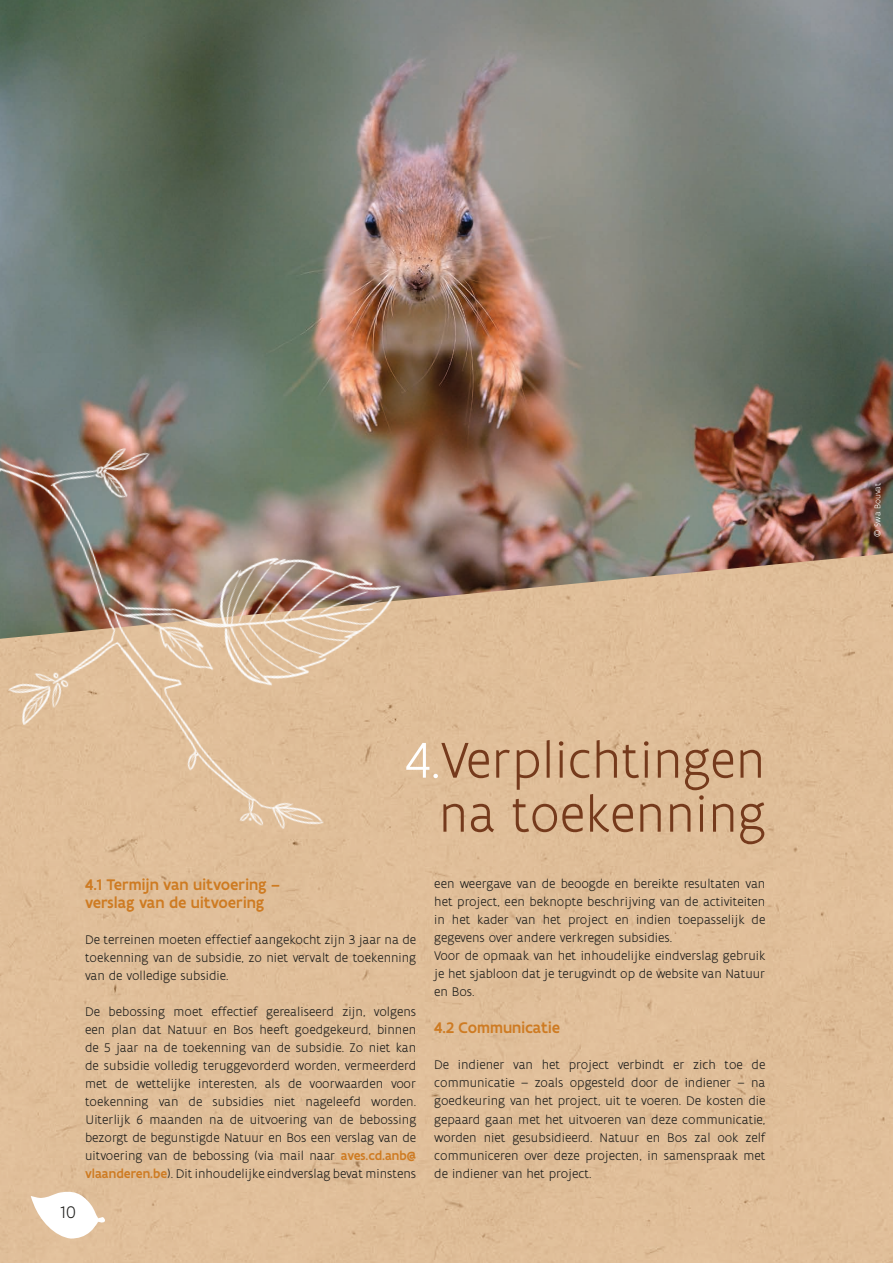
<style>
.page{position:relative;width:893px;height:1263px;background:#fff}
.page>*{position:absolute;margin:0;border:0;box-sizing:border-box;transform-origin:0 0}
.t1{font:300 54px/54px "Flanders Art Sans";color:#753a1c;text-align:right}
.t2{font:300 18px "Flanders Art Sans";color:#1d1d1b}
.t3{font:500 16.5px/18px "Flanders Art Sans";color:#ce7b22}
.t4{font:300 13.5px/18.1px "Flanders Art Sans";color:#1d1d1b;text-align:justify}
.t5{font:300 9px "Flanders Art Sans";color:#fff}
.s1{color:#fff}
.s2{font-weight:500;color:#ce7b22}
</style>
<div class="page">
<div style="left:0;top:497px;width:893px;height:766px;background:#e0be99"></div>
<img style="left:0;top:0;width:893px;height:637px">
<svg style="left:31px;top:1191px;width:74px;height:47px"></svg>
<img style="left:0;top:363px;width:483px;height:568px">
<h1 class="t1" style="left:405px;top:734px;width:361px"><span class="s1">4.</span>Verplichtingen na toekenning</h1>
<h2 class="t2" style="left:61px;top:1201px;width:17px">10</h2>
<p class="t3" style="left:85px;top:876px;width:196px">4.1 Termijn van uitvoering – verslag van de uitvoering</p>
<p class="t4" style="left:85px;top:931px;width:333px">De terreinen moeten effectief aangekocht zijn 3 jaar na de toekenning van de subsidie, zo niet vervalt de toekenning van de volledige subsidie.</p>
<p class="t4" style="left:85px;top:1003px;width:333px">De bebossing moet effectief gerealiseerd zijn, volgens een plan dat Natuur en Bos heeft goedgekeurd, binnen de 5 jaar na de toekenning van de subsidie. Zo niet kan de subsidie volledig teruggevorderd worden, vermeerderd met de wettelijke interesten, als de voorwaarden voor toekenning van de subsidies niet nageleefd worden.<br>Uiterlijk 6 maanden na de uitvoering van de bebossing bezorgt de begunstigde Natuur en Bos een verslag van de uitvoering van de bebossing (via mail naar <span class="s2">aves.cd.anb@ vlaanderen.be</span>). Dit inhoudelijke eindverslag bevat minstens</p>
<p class="t4" style="left:434px;top:874px;width:333px;text-align:left">een weergave van de beoogde en bereikte resultaten van het project, een beknopte beschrijving van de activiteiten in het kader van het project en indien toepasselijk de gegevens over andere verkregen subsidies.<br>Voor de opmaak van het inhoudelijke eindverslag gebruik je het sjabloon dat je terugvindt op de website van Natuur en Bos.</p>
<p class="t3" style="left:434px;top:1018px;width:127px">4.2 Communicatie</p>
<p class="t4" style="left:434px;top:1056px;width:333px">De indiener van het project verbindt er zich toe de communicatie – zoals opgesteld door de indiener – na goedkeuring van het project, uit te voeren. De kosten die gepaard gaan met het uitvoeren van deze communicatie, worden niet gesubsidieerd. Natuur en Bos zal ook zelf communiceren over deze projecten, in samenspraak met de indiener van het project.</p>
<p class="t5" style="left:872px;top:537px;width:55px;rotate:-90deg">© Swa Bouvat</p>
</div>
